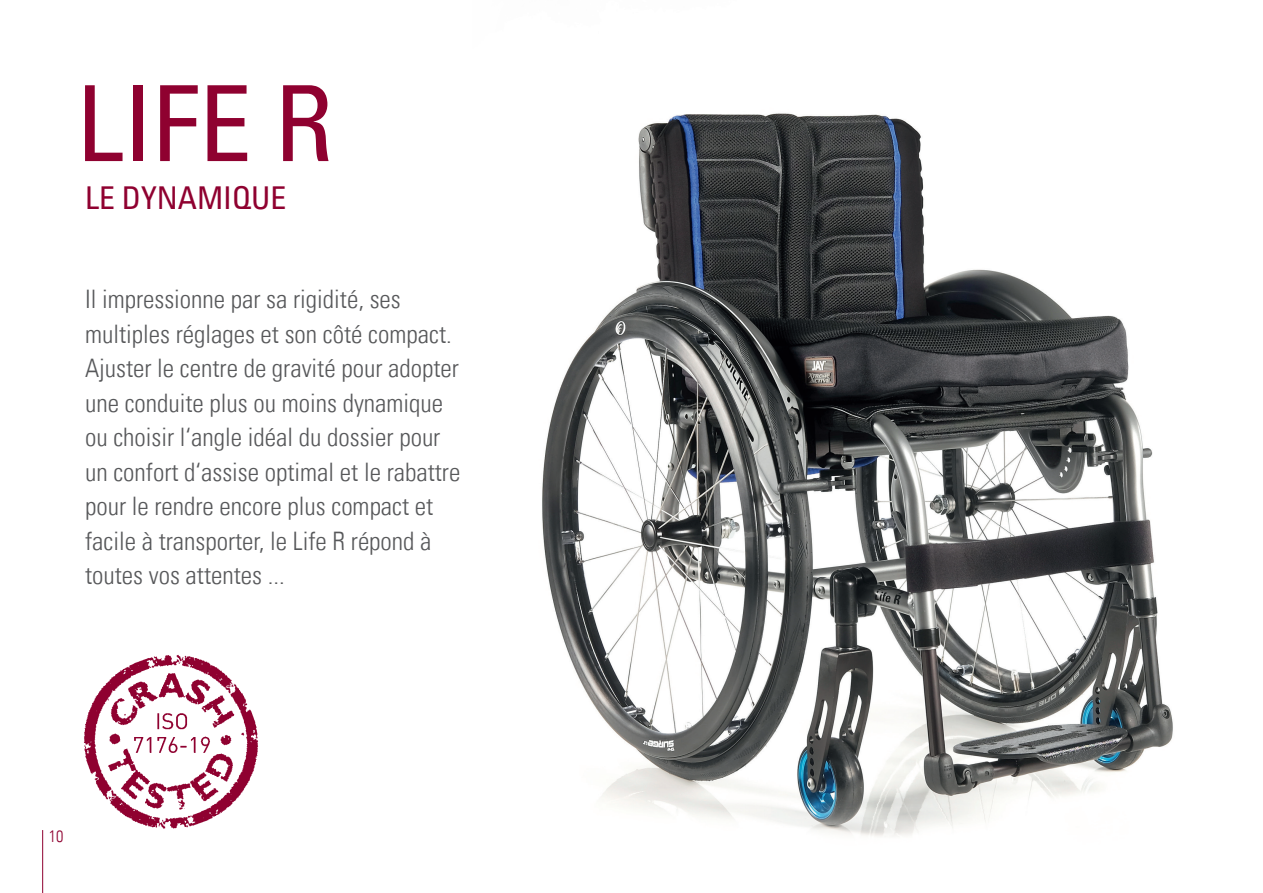
<style>
.page{position:relative;width:1263px;height:893px;background:#fff}
.page>*{position:absolute;margin:0;border:0;box-sizing:border-box;transform-origin:0 0}
.Head_Univers_Com_-_Cond{font:condensed 105px "Univers Com 57";color:#8f0130}
.Intro_Univers_Com_-_CondLight{font:condensed 31.5px "Univers Com 57";color:#8f0130}
.Intro_Univers_Com_-_CondLight-2{font:25.5px/34.5px "Univers Com 47 Light Cond";color:#57585a}
.t1{font:16.5px "Univers Com 47 Light Cond";color:#8f0130}
</style>
<div class="page">
<img style="left:542px;top:113px;width:631px;height:724px">
<img style="left:84px;top:654px;width:174px;height:175px">
<hr style="left:42px;top:830px;width:1px;height:63px;background:#8f0130">
<p class="Head_Univers_Com_-_Cond" style="left:77px;top:57px;width:258px">LIFE R</p>
<p class="Intro_Univers_Com_-_CondLight" style="left:85px;top:178px;width:203px">LE DYNAMIQUE</p>
<p class="Intro_Univers_Com_-_CondLight-2" style="left:85px;top:282px;width:368px">Il impressionne par sa rigidité, ses multiples réglages et son côté compact.</p>
<p class="Intro_Univers_Com_-_CondLight-2" style="left:85px;top:351px;width:377px">Ajuster le centre de gravité pour adopter une conduite plus ou moins dynamique ou choisir l‘angle idéal du dossier pour un confort d‘assise optimal et le rabattre pour le rendre encore plus compact et facile à transporter, le Life R répond à toutes vos attentes ...</p>
<p class="t1" style="left:49px;top:826px;width:16px">10</p>
</div>
